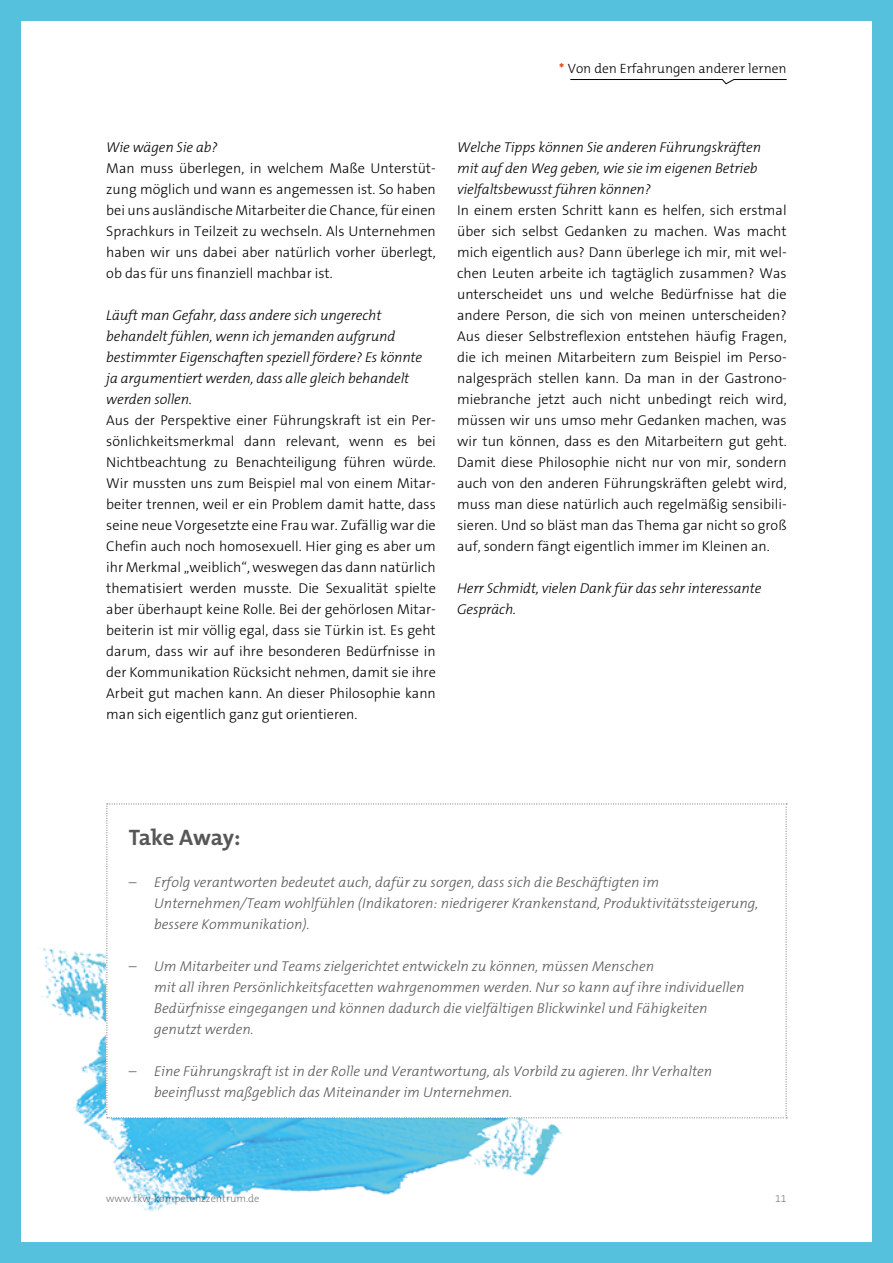
<style>
.page{position:relative;width:893px;height:1263px;background:#55c1dc}
.page>*{position:absolute;margin:0;border:0;box-sizing:border-box;transform-origin:0 0}
.box_headline{font:700 22.5px "The Mix B W7";letter-spacing:-.015em;color:#575756}
.Fließtext_Blocksatz{font:300 14.25px/21px "The Sans Os F";color:#000;text-align:justify}
.t1{font:italic 300 14.25px/21px "The Mix B W3";color:#575756}
.frage{font:italic 300 14.25px/21px "The Mix B W3";letter-spacing:-.01em;color:#000}
.t2{font:300 13.5px "The Mix B W3";color:#000}
.t3{font:300 10.5px "The Mix B W3";color:#7c7b7b}
.s1{font-family:"The Mix B W7";font-weight:700;color:#e74011}
.s2{font-family:"The Sans Os F";font-style:normal}
</style>
<div class="page">
<div style="left:21px;top:21px;width:851px;height:1221px;background:#fff"></div>
<img style="left:41px;top:948px;width:573px;height:263px">
<svg style="left:106px;top:803px;width:681px;height:315px"></svg>
<svg style="left:570px;top:79px;width:217px;height:6px"></svg>
<p class="t2" style="left:559px;top:59px;width:229px"><span class="s1">*</span> Von den Erfahrungen anderer lernen</p>
<p class="frage" style="left:106px;top:137px;width:113px">Wie wägen Sie ab?</p>
<p class="Fließtext_Blocksatz" style="left:106px;top:158px;width:331px">Man muss überlegen, in welchem Maße Unterstüt&shy;zung möglich und wann es angemessen ist. So haben bei uns ausländische Mitarbeiter die Chance, für einen Sprachkurs in Teilzeit zu wechseln. Als Unternehmen haben wir uns dabei aber natürlich vorher überlegt, ob das für uns finanziell machbar ist.</p>
<p class="frage" style="left:106px;top:305px;width:318px">Läuft man Gefahr, dass andere sich ungerecht behandelt fühlen, wenn ich jemanden aufgrund bestimmter Eigenschaften speziell fördere? Es könnte ja argumentiert werden, dass alle gleich behandelt werden sollen.</p>
<p class="Fließtext_Blocksatz" style="left:106px;top:410px;width:331px">Aus der Perspektive einer Führungskraft ist ein Per&shy;sönlichkeitsmerkmal dann relevant, wenn es bei Nichtbeachtung zu Benachteiligung führen würde.<br>Wir mussten uns zum Beispiel mal von einem Mitar&shy;beiter trennen, weil er ein Problem damit hatte, dass seine neue Vorgesetzte eine Frau war. Zufällig war die Chefin auch noch homosexuell. Hier ging es aber um ihr Merkmal „weiblich“, weswegen das dann natürlich thematisiert werden musste. Die Sexualität spielte aber überhaupt keine Rolle. Bei der gehörlosen Mitar&shy;beiterin ist mir völlig egal, dass sie Türkin ist. Es geht darum, dass wir auf ihre besonderen Bedürfnisse in der Kommunikation Rücksicht nehmen, damit sie ihre Arbeit gut machen kann. An dieser Philosophie kann man sich eigentlich ganz gut orientieren.</p>
<p class="frage" style="left:457px;top:137px;width:305px">Welche Tipps können Sie anderen Führungskräften mit auf den Weg geben, wie sie im eigenen Betrieb vielfaltsbewusst führen können?</p>
<p class="Fließtext_Blocksatz" style="left:457px;top:200px;width:331px">In einem ersten Schritt kann es helfen, sich erstmal über sich selbst Gedanken zu machen. Was macht mich eigentlich aus? Dann überlege ich mir, mit wel&shy;chen Leuten arbeite ich tagtäglich zusammen? Was unterscheidet uns und welche Bedürfnisse hat die andere Person, die sich von meinen unterscheiden?<br>Aus dieser Selbstreflexion entstehen häufig Fragen, die ich meinen Mitarbeitern zum Beispiel im Perso&shy;nalgespräch stellen kann. Da man in der Gastrono&shy;miebranche jetzt auch nicht unbedingt reich wird, müssen wir uns umso mehr Gedanken machen, was wir tun können, dass es den Mitarbeitern gut geht.<br>Damit diese Philosophie nicht nur von mir, sondern auch von den anderen Führungskräften gelebt wird, muss man diese natürlich auch regelmäßig sensibili&shy;sieren. Und so bläst man das Thema gar nicht so groß auf, sondern fängt eigentlich immer im Kleinen an.</p>
<p class="frage" style="left:457px;top:578px;width:306px">Herr Schmidt, vielen Dank für das sehr interessante<br>Gespräch.</p>
<p class="box_headline" style="left:129px;top:823px;width:113px">Take Away:</p>
<p class="t1" style="left:154px;top:872px;width:606px;text-indent:-26px"><span class="s2">–</span> Erfolg verantworten bedeutet auch, dafür zu sorgen, dass sich die Beschäftigten im<br>Unternehmen/Team wohlfühlen (Indikatoren: niedrigerer Krankenstand, Produktivitätssteigerung, bessere Kommunikation).</p>
<p class="t1" style="left:154px;top:956px;width:592px;text-indent:-26px"><span class="s2">–</span> Um Mitarbeiter und Teams zielgerichtet entwickeln zu können, müssen Menschen<br>mit all ihren Persönlichkeitsfacetten wahrgenommen werden. Nur so kann auf ihre individuellen Bedürfnisse eingegangen und können dadurch die vielfältigen Blickwinkel und Fähigkeiten genutzt werden.</p>
<p class="t1" style="left:154px;top:1061px;width:559px;text-indent:-26px"><span class="s2">–</span> Eine Führungskraft ist in der Rolle und Verantwortung, als Vorbild zu agieren. Ihr Verhalten beeinflusst maßgeblich das Miteinander im Unternehmen.</p>
<p class="t3" style="left:106px;top:1192px;width:155px">www.rkw-kompetenzzentrum.de</p>
<p class="t3" style="left:775px;top:1192px;width:13px">11</p>
</div>
